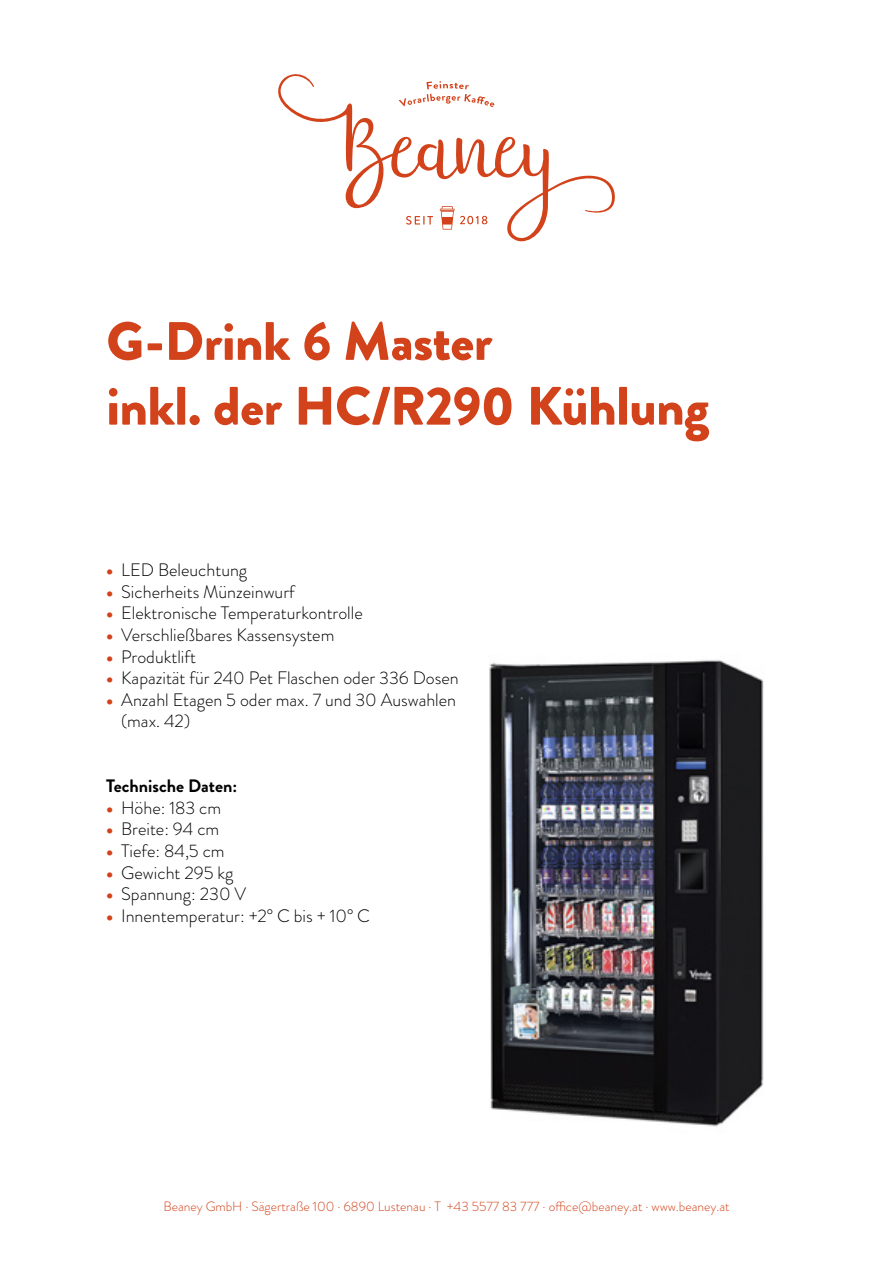
<style>
.page{position:relative;width:893px;height:1263px;background:#fff}
.page>*{position:absolute;margin:0;border:0;box-sizing:border-box;transform-origin:0 0}
.t1{font:900 54px/64.8px "Brandon Grotesque";letter-spacing:-.01em;color:#d2431b}
.t2{font:300 18px/21.6px "Brandon Grotesque";color:#000}
.t3{font:700 18px "Brandon Grotesque";color:#000}
.t4{font:300 13.5px "Brandon Grotesque";color:#d2431b}
.s1{font-weight:900;color:#d2431b}
</style>
<div class="page">
<svg style="left:278px;top:74px;width:337px;height:168px"></svg>
<img style="left:489px;top:659px;width:275px;height:468px">
<h1 class="t1" style="left:106px;top:310px;width:604px">G-Drink 6 Master<br>inkl. der HC/R290 Kühlung</h1>
<p class="t2" style="left:106px;top:559px;width:142px"><span class="s1">•</span> LED Beleuchtung</p>
<p class="t2" style="left:106px;top:581px;width:190px"><span class="s1">•</span> Sicherheits Münzeinwurf</p>
<p class="t2" style="left:106px;top:602px;width:258px"><span class="s1">•</span> Elektronische Temperaturkontrolle</p>
<p class="t2" style="left:106px;top:624px;width:230px"><span class="s1">•</span> Verschließbares Kassensystem</p>
<p class="t2" style="left:106px;top:646px;width:91px"><span class="s1">•</span> Produktlift</p>
<p class="t2" style="left:106px;top:667px;width:354px"><span class="s1">•</span> Kapazität für 240 Pet Flaschen oder 336 Dosen</p>
<p class="t2" style="left:121px;top:689px;width:336px;text-indent:-15px"><span class="s1">•</span> Anzahl Etagen 5 oder max. 7 und 30 Auswahlen (max. 42)</p>
<p class="t3" style="left:106px;top:773px;width:132px">Technische Daten:</p>
<p class="t2" style="left:106px;top:797px;width:116px"><span class="s1">•</span> Höhe: 183 cm</p>
<p class="t2" style="left:106px;top:818px;width:115px"><span class="s1">•</span> Breite: 94 cm</p>
<p class="t2" style="left:106px;top:840px;width:120px"><span class="s1">•</span> Tiefe: 84,5 cm</p>
<p class="t2" style="left:106px;top:862px;width:129px"><span class="s1">•</span> Gewicht 295 kg</p>
<p class="t2" style="left:106px;top:883px;width:141px"><span class="s1">•</span> Spannung: 230 V</p>
<p class="t2" style="left:106px;top:905px;width:265px"><span class="s1">•</span> Innentemperatur: +2° C bis + 10° C</p>
<p class="t4" style="left:163px;top:1197px;width:568px">Beaney GmbH · Sägertraße 100 · 6890 Lustenau · T +43 5577 83 777 · office@beaney.at · www.beaney.at</p>
</div>
